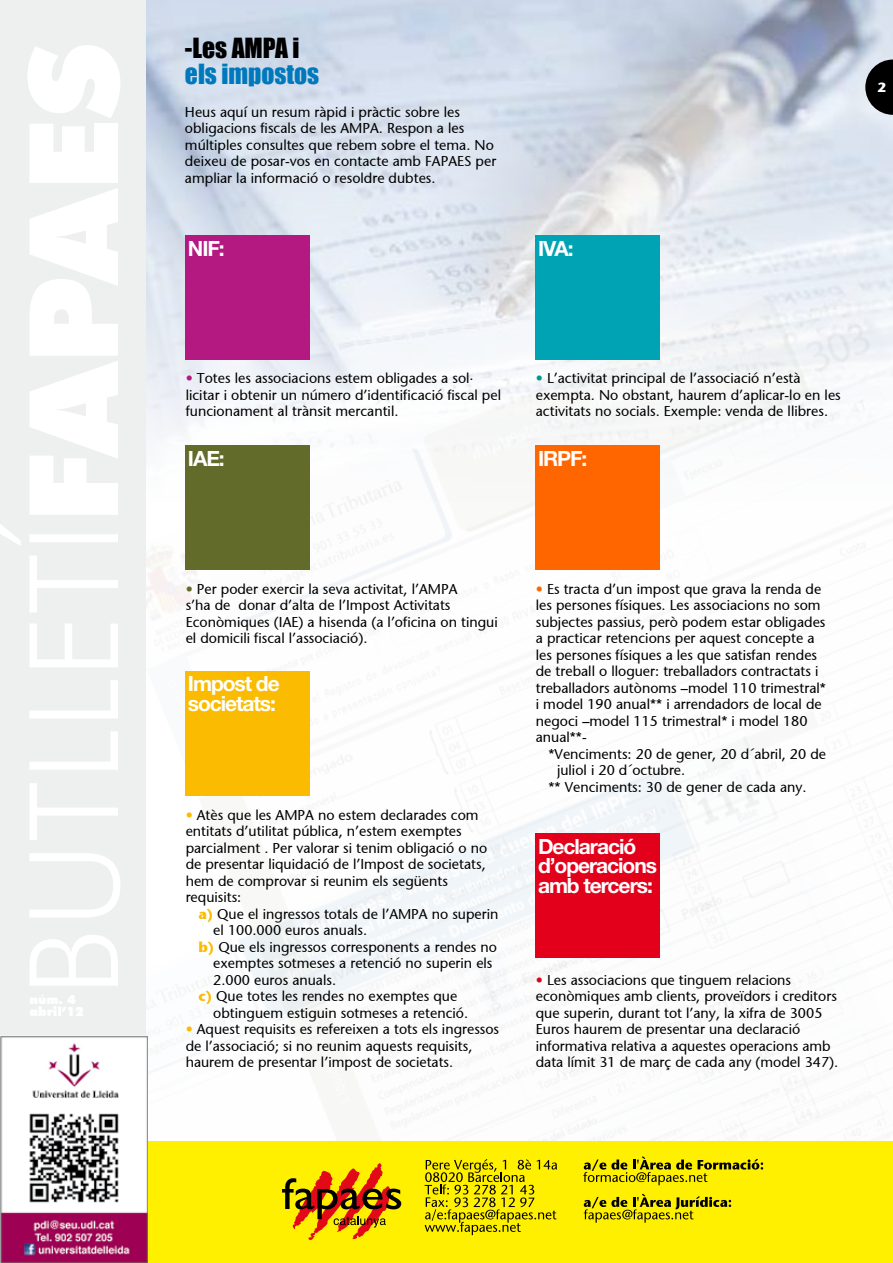
<style>
.page{position:relative;width:893px;height:1263px;background:#fff}
.page>*{position:absolute;margin:0;border:0;box-sizing:border-box;transform-origin:0 0}
.t1{font:25.5px "Impact";color:#0079bc}
.t2{font:25.5px "Impact";color:#000}
.t3{font:700 21px/19.5px "Helvetica Neue";letter-spacing:-.05em;color:#fff}
.t4{font:14.25px/16.5px "Stone Sans";color:#000}
.t5{font:700 13.5px "Stone Sans";color:#fff}
.s1{color:#b41881}
.s2{color:#00978d}
.s3{color:#626b2a}
.s4{color:#fabb00}
.s5{font-weight:700;color:#fabb00}
.s6{color:#f60}
.s7{color:#e2001a}
</style>
<div class="page">
<img style="left:146px;top:502px;width:744px;height:639px">
<img style="left:146px;top:0;width:747px;height:502px">
<div style="left:0;top:0;width:146px;height:1263px;background:#eeefef"></div>
<div style="left:0;top:1141px;width:893px;height:122px;background:#fff000"></div>
<svg style="left:282px;top:1163px;width:119px;height:77px"></svg>
<svg style="left:583px;top:1156px;width:180px;height:29px"></svg>
<svg style="left:584px;top:1194px;width:147px;height:29px"></svg>
<svg style="left:425px;top:1159px;width:132px;height:76px"></svg>
<svg style="left:865px;top:60px;width:28px;height:55px;background:#323436"></svg>
<img style="left:0;top:1036px;width:147px;height:227px">
<div style="left:186px;top:235px;width:124px;height:125px;background:#b41881"></div>
<div style="left:186px;top:671px;width:124px;height:124px;background:#fabb00"></div>
<div style="left:186px;top:445px;width:124px;height:124px;background:#626b2a"></div>
<div style="left:536px;top:833px;width:124px;height:125px;background:#e2001a"></div>
<div style="left:536px;top:445px;width:124px;height:124px;background:#f60"></div>
<div style="left:536px;top:235px;width:124px;height:125px;background:#00a3b4"></div>
<h1 class="t2" style="left:185px;top:29px;width:116px">-Les AMPA i</h1>
<h1 class="t1" style="left:185px;top:54px;width:136px">els impostos</h1>
<p class="t4" style="left:185px;top:104px;width:313px">Heus aquí un resum ràpid i pràctic sobre les obligacions fiscals de les AMPA. Respon a les múltiples consultes que rebem sobre el tema. No deixeu de posar-vos en contacte amb FAPAES per ampliar la informació o resoldre dubtes.</p>
<h2 class="t3" style="left:188px;top:238px;width:38px">NIF:</h2>
<h2 class="t3" style="left:538px;top:238px;width:37px">IVA:</h2>
<p class="t5" style="left:877px;top:79px;width:10px">2</p>
<p class="t4" style="left:186px;top:370px;width:317px"><span class="s1">•</span> Totes les associacions estem obligades a sol. licitar i obtenir un número d’identificació fiscal pel funcionament al trànsit mercantil.</p>
<p class="t4" style="left:536px;top:370px;width:306px"><span class="s2">•</span> L’activitat principal de l’associació n’està exempta. No obstant, haurem d’aplicar-lo en les activitats no socials. Exemple: venda de llibres.</p>
<h2 class="t3" style="left:188px;top:448px;width:38px">IAE:</h2>
<h2 class="t3" style="left:538px;top:448px;width:51px">IRPF:</h2>
<p class="t4" style="left:186px;top:580px;width:314px"><span class="s3">•</span> Per poder exercir la seva activitat, l’AMPA<br>s’ha de donar d’alta de l’Impost Activitats Econòmiques (IAE) a hisenda (a l’oficina on tingui el domicili fiscal l’associació).</p>
<h2 class="t3" style="left:188px;top:673px;width:93px">Impost de societats:</h2>
<p class="t4" style="left:186px;top:806px;width:303px"><span class="s4">•</span> Atès que les AMPA no estem declarades com entitats d’utilitat pública, n’estem exemptes parcialment . Per valorar si tenim obligació o no de presentar liquidació de l’Impost de societats, hem de comprovar si reunim els següents requisits:</p>
<p class="t4" style="left:198px;top:905px;width:302px"><span class="s5">a)</span> Que el ingressos totals de l’AMPA no superin</p>
<p class="t4" style="left:213px;top:922px;width:155px">el 100.000 euros anuals.</p>
<p class="t4" style="left:198px;top:938px;width:300px"><span class="s5">b)</span> Que els ingressos corresponents a rendes no</p>
<p class="t4" style="left:213px;top:955px;width:281px">exemptes sotmeses a retenció no superin els</p>
<p class="t4" style="left:213px;top:971px;width:124px">2.000 euros anuals.</p>
<p class="t4" style="left:198px;top:988px;width:260px"><span class="s5">c)</span> Que totes les rendes no exemptes que</p>
<p class="t4" style="left:213px;top:1004px;width:256px">obtinguem estiguin sotmeses a retenció.</p>
<p class="t4" style="left:186px;top:1021px;width:315px"><span class="s4">•</span> Aquest requisits es refereixen a tots els ingressos de l’associació; si no reunim aquests requisits, haurem de presentar l’impost de societats.</p>
<p class="t4" style="left:536px;top:580px;width:292px"><span class="s6">•</span> Es tracta d’un impost que grava la renda de les persones físiques. Les associacions no som subjectes passius, però podem estar obligades a practicar retencions per aquest concepte a les persones físiques a les que satisfan rendes de treball o lloguer: treballadors contractats i treballadors autònoms –model 110 trimestral* i model 190 anual** i arrendadors de local de negoci –model 115 trimestral* i model 180 anual**-</p>
<p class="t4" style="left:549px;top:745px;width:279px">*Venciments: 20 de gener, 20 d´abril, 20 de</p>
<p class="t4" style="left:557px;top:762px;width:130px">juliol i 20 d´octubre.</p>
<p class="t4" style="left:549px;top:778px;width:260px">** Venciments: 30 de gener de cada any.</p>
<h2 class="t3" style="left:538px;top:836px;width:121px">Declaració d’operacions amb tercers:</h2>
<p class="t4" style="left:536px;top:971px;width:304px"><span class="s7">•</span> Les associacions que tinguem relacions econòmiques amb clients, proveïdors i creditors que superin, durant tot l’any, la xifra de 3005<br>Euros haurem de presentar una declaració informativa relativa a aquestes operacions amb data límit 31 de març de cada any (model 347).</p>
</div>
